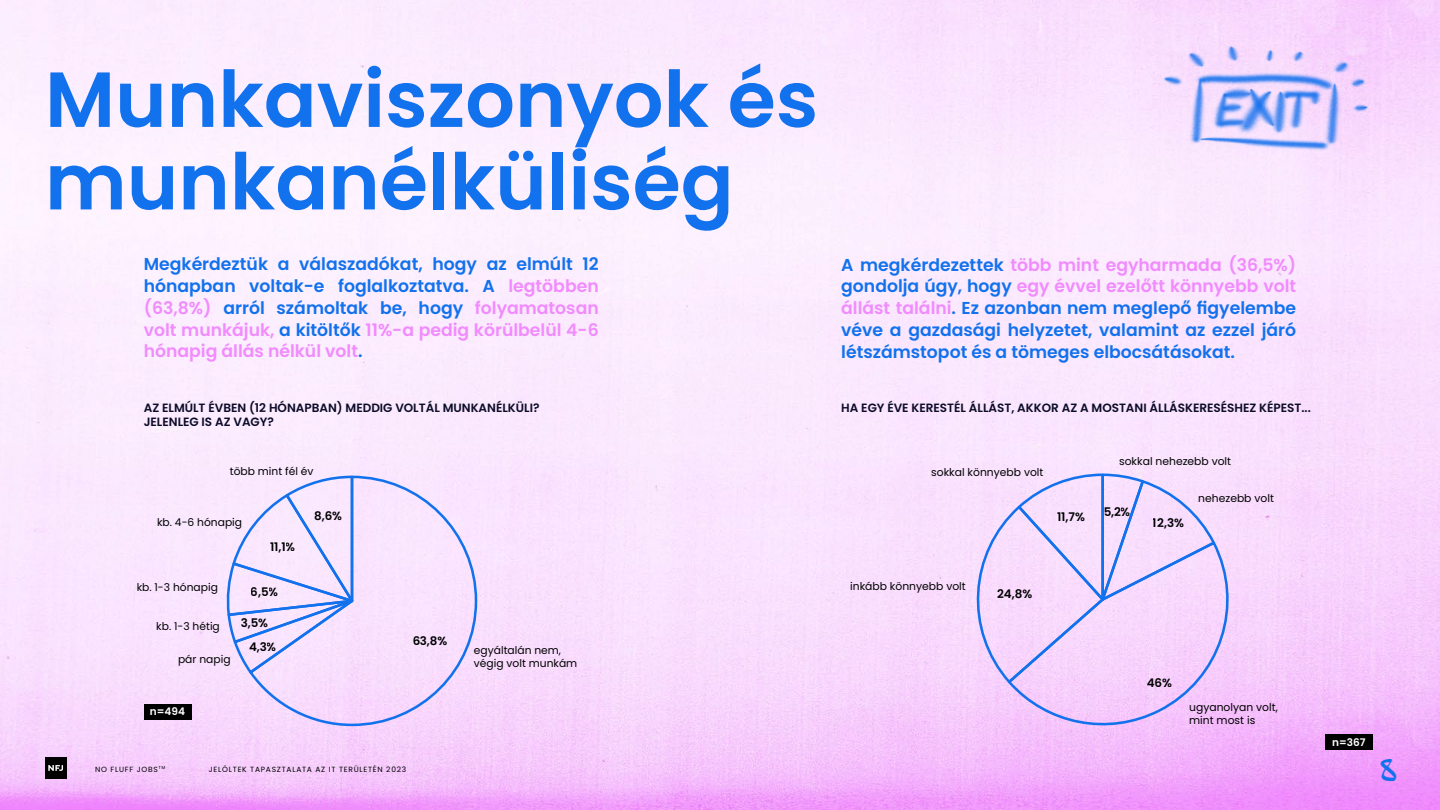
<style>
.page{position:relative;width:1440px;height:810px;background:#fff}
.page>*{position:absolute;margin:0;border:0;box-sizing:border-box;transform-origin:0 0}
.t1{font:600 78px/82.5px "Poppins";color:#1271ed}
.t2{font:35.25px "Subway New York SC";color:#1271ed}
.t3{font:600 17.25px/21.8px "Poppins";color:#1271ed;text-align:justify}
.t4{font:600 12px/14.4px "Poppins";color:#0b0b28}
.t5{font:600 11.93px "Poppins";color:#000}
.t6{font:600 11.85px "Poppins";color:#000}
.t7{font:10.8px/12.9px "Poppins";color:#000}
.t8{font:10.73px/12.8px "Poppins";color:#000}
.t9{font:600 10.5px "Poppins";color:#fff}
.t10{font:7.5px "Poppins";letter-spacing:.1em;color:#000}
.t11{font:4.35px "Poppins";color:#000}
.s1{color:#f18bfe}
</style>
<div class="page">
<img style="left:0;top:0;width:1440px;height:810px">
<div style="left:1325px;top:735px;width:48px;height:15px;background:#000"></div>
<div style="left:144px;top:704px;width:47px;height:15px;background:#000"></div>
<svg style="left:247px;top:474px;width:232px;height:253px;background:#f0dbfc"></svg>
<svg style="left:226px;top:474px;width:148px;height:202px;background:#e3d9fc"></svg>
<svg style="left:1006px;top:539px;width:239px;height:198px;background:#ebc4fb"></svg>
<svg style="left:964px;top:472px;width:253px;height:214px;background:#ebd4fb"></svg>
<img style="left:1164px;top:45px;width:205px;height:106px">
<div style="left:45px;top:757px;width:21px;height:22px;background:#000"></div>
<svg style="left:48px;top:765px;width:15px;height:6px"></svg>
<h1 class="t1" style="left:45px;top:59px;width:775px">Munkaviszonyok és munkanélküliség</h1>
<p class="t3" style="left:144px;top:254px;width:457px">Megkérdeztük a válaszadókat, hogy az elmúlt 12 hónapban voltak-e foglalkoztatva. A <span class="s1">legtöbben (63,8%)</span> arról számoltak be, hogy <span class="s1">folyamatosan volt munkájuk,</span> a kitöltők <span class="s1">11%-a pedig körülbelül 4-6 hónapig állás nélkül volt</span>.</p>
<p class="t3" style="left:841px;top:254px;width:457px">A megkérdezettek <span class="s1">több mint egyharmada (36,5%) </span>gondolja úgy, hogy <span class="s1">egy évvel ezelőtt könnyebb volt állást találni</span>. Ez azonban nem meglepő figyelembe véve a gazdasági helyzetet, valamint az ezzel járó létszámstopot és a tömeges elbocsátásokat.</p>
<p class="t4" style="left:144px;top:400px;width:397px">AZ ELMÚLT ÉVBEN (12 HÓNAPBAN) MEDDIG VOLTÁL MUNKANÉLKÜLI?<br>JELENLEG IS AZ VAGY?</p>
<p class="t4" style="left:841px;top:400px;width:471px">HA EGY ÉVE KERESTÉL ÁLLÁST, AKKOR AZ A MOSTANI ÁLLÁSKERESÉSHEZ KÉPEST...</p>
<p class="t8" style="left:230px;top:465px;width:85px">több mint fél év</p>
<p class="t8" style="left:157px;top:516px;width:87px">kb. 4-6 hónapig</p>
<p class="t6" style="left:270px;top:540px;width:27px">11,1%</p>
<p class="t8" style="left:137px;top:581px;width:83px">kb. 1-3 hónapig</p>
<p class="t6" style="left:251px;top:585px;width:30px">6,5%</p>
<p class="t8" style="left:156px;top:620px;width:65px">kb. 1-3 hétig</p>
<p class="t6" style="left:241px;top:616px;width:29px">3,5%</p>
<p class="t6" style="left:314px;top:509px;width:30px">8,6%</p>
<p class="t6" style="left:412px;top:634px;width:37px">63,8%</p>
<p class="t6" style="left:249px;top:640px;width:29px">4,3%</p>
<p class="t8" style="left:178px;top:653px;width:54px">pár napig</p>
<p class="t8" style="left:474px;top:644px;width:105px">egyáltalán nem, végig volt munkám</p>
<p class="t9" style="left:150px;top:706px;width:37px">n=494</p>
<p class="t10" style="left:95px;top:765px;width:64px">NO FLUFF JOBS</p>
<p class="t10" style="left:209px;top:765px;width:199px">JELÖLTEK TAPASZTALATA AZ IT TERÜLETÉN 2023</p>
<p class="t11" style="left:159px;top:765px;width:8px">TM</p>
<p class="t7" style="left:931px;top:465px;width:114px">sokkal könnyebb volt</p>
<p class="t5" style="left:1057px;top:510px;width:30px">11,7%</p>
<p class="t7" style="left:1119px;top:455px;width:114px">sokkal nehezebb volt</p>
<p class="t7" style="left:1198px;top:492px;width:77px">nehezebb volt</p>
<p class="t5" style="left:1103px;top:505px;width:29px">5,2%</p>
<p class="t5" style="left:1153px;top:516px;width:33px">12,3%</p>
<p class="t7" style="left:850px;top:580px;width:117px">inkább könnyebb volt</p>
<p class="t5" style="left:997px;top:587px;width:37px">24,8%</p>
<p class="t5" style="left:1147px;top:675px;width:27px">46%</p>
<p class="t7" style="left:1189px;top:701px;width:90px">ugyanolyan volt, mint most is</p>
<p class="t9" style="left:1332px;top:736px;width:35px">n=367</p>
<h2 class="t2" style="left:1381px;top:752px;width:15px">8</h2>
</div>
